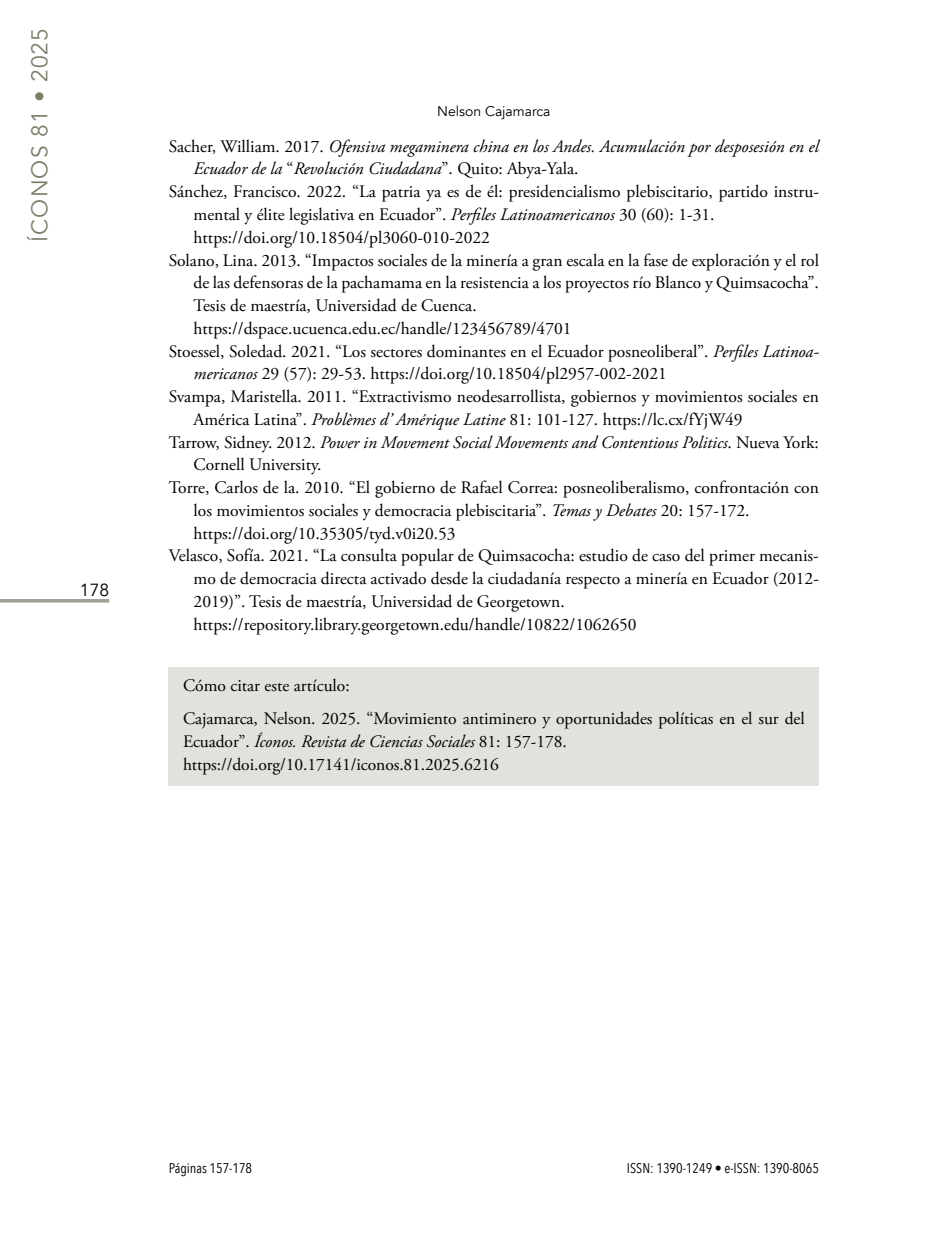
<style>
.page{position:relative;width:943px;height:1241px;background:#fff}
.page>*{position:absolute;margin:0;border:0;box-sizing:border-box;transform-origin:0 0}
.t1{font:22.75px "Avenir";letter-spacing:.05em;color:#7d7c69}
.t2{font:17.5px/33.2px "Adobe Garamond Pro";color:#000}
.t3{font:italic 17.5px "Adobe Garamond Pro";color:#000}
.t4{font:17.5px "Avenir";color:#000}
.t5{font:14px "Avenir Next Condensed";color:#000}
.t6{font:14px "Avenir";color:#000}
.s1{font-style:normal}
.s2{font-style:italic}
</style>
<div class="page">
<hr style="left:0;top:599px;width:109px;height:3px;background:#a19f90">
<div style="left:169px;top:667px;width:650px;height:118px;background:#e3e1dd"></div>
<h1 class="t1" style="left:26px;top:242px;width:215px;rotate:-90deg">ÍCONOS 81 • 2025</h1>
<p class="t4" style="left:80px;top:579px;width:31px">178</p>
<p class="t6" style="left:437px;top:103px;width:115px">Nelson Cajamarca</p>
<p class="t3" style="left:169px;top:136px;width:651px"><span class="s1">Sacher, William. 2017.</span> Ofensiva megaminera china en los Andes. Acumulación por desposesión en el</p>
<p class="t3" style="left:193px;top:158px;width:386px">Ecuador de la <span class="s1">“</span>Revolución Ciudadana<span class="s1">”. Quito: Abya-Yala.</span></p>
<p class="t2" style="left:169px;top:176px;width:651px">Sánchez, Francisco. 2022. “La patria ya es de él: presidencialismo plebiscitario, partido instru-</p>
<p class="t2" style="left:193px;top:198px;width:522px">mental y élite legislativa en Ecuador”. <span class="s2">Perfiles Latinoamericanos</span> 30 (60): 1-31.</p>
<p class="t2" style="left:193px;top:221px;width:298px">https://doi.org/10.18504/pl3060-010-2022</p>
<p class="t2" style="left:169px;top:244px;width:651px">Solano, Lina. 2013. “Impactos sociales de la minería a gran escala en la fase de exploración y el rol</p>
<p class="t2" style="left:193px;top:267px;width:626px">de las defensoras de la pachamama en la resistencia a los proyectos río Blanco y Quimsacocha”.</p>
<p class="t2" style="left:193px;top:289px;width:285px">Tesis de maestría, Universidad de Cuenca.</p>
<p class="t2" style="left:193px;top:312px;width:379px">https://dspace.ucuenca.edu.ec/handle/123456789/4701</p>
<p class="t2" style="left:169px;top:335px;width:651px">Stoessel, Soledad. 2021. “Los sectores dominantes en el Ecuador posneoliberal”. <span class="s2">Perfiles Latinoa-</span></p>
<p class="t2" style="left:193px;top:358px;width:475px"><span class="s2">mericanos</span> 29 (57): 29-53. https://doi.org/10.18504/pl2957-002-2021</p>
<p class="t2" style="left:169px;top:380px;width:651px">Svampa, Maristella. 2011. “Extractivismo neodesarrollista, gobiernos y movimientos sociales en</p>
<p class="t2" style="left:193px;top:403px;width:550px">América Latina”. <span class="s2">Problèmes d’ Amérique Latine</span> 81: 101-127. https://lc.cx/fYjW49</p>
<p class="t3" style="left:169px;top:431px;width:651px"><span class="s1">Tarrow, Sidney. 2012.</span> Power in Movement Social Movements and Contentious Politics<span class="s1">. Nueva York:</span></p>
<p class="t2" style="left:193px;top:449px;width:130px">Cornell University.</p>
<p class="t2" style="left:169px;top:471px;width:651px">Torre, Carlos de la. 2010. “El gobierno de Rafael Correa: posneoliberalismo, confrontación con</p>
<p class="t2" style="left:193px;top:494px;width:557px">los movimientos sociales y democracia plebiscitaria”. <span class="s2">Temas y Debates</span> 20: 157-172.</p>
<p class="t2" style="left:193px;top:517px;width:263px">https://doi.org/10.35305/tyd.v0i20.53</p>
<p class="t2" style="left:169px;top:540px;width:651px">Velasco, Sofía. 2021. “La consulta popular de Quimsacocha: estudio de caso del primer mecanis-</p>
<p class="t2" style="left:193px;top:562px;width:627px">mo de democracia directa activado desde la ciudadanía respecto a minería en Ecuador (2012-</p>
<p class="t2" style="left:193px;top:585px;width:372px">2019)”. Tesis de maestría, Universidad de Georgetown.</p>
<p class="t2" style="left:193px;top:608px;width:444px">https://repository.library.georgetown.edu/handle/10822/1062650</p>
<p class="t2" style="left:183px;top:669px;width:623px">Cómo citar este artículo:<br>Cajamarca, Nelson. 2025. “Movimiento antiminero y oportunidades políticas en el sur del</p>
<p class="t2" style="left:183px;top:730px;width:385px;line-height:22.8px">Ecuador”. <span class="s2">Íconos. Revista de Ciencias Sociales</span> 81: 157-178. https://doi.org/10.17141/iconos.81.2025.6216</p>
<p class="t5" style="left:169px;top:1155px;width:85px">Páginas 157-178</p>
<p class="t5" style="left:627px;top:1155px;width:193px">ISSN: 1390-1249 • e-ISSN: 1390-8065</p>
</div>
